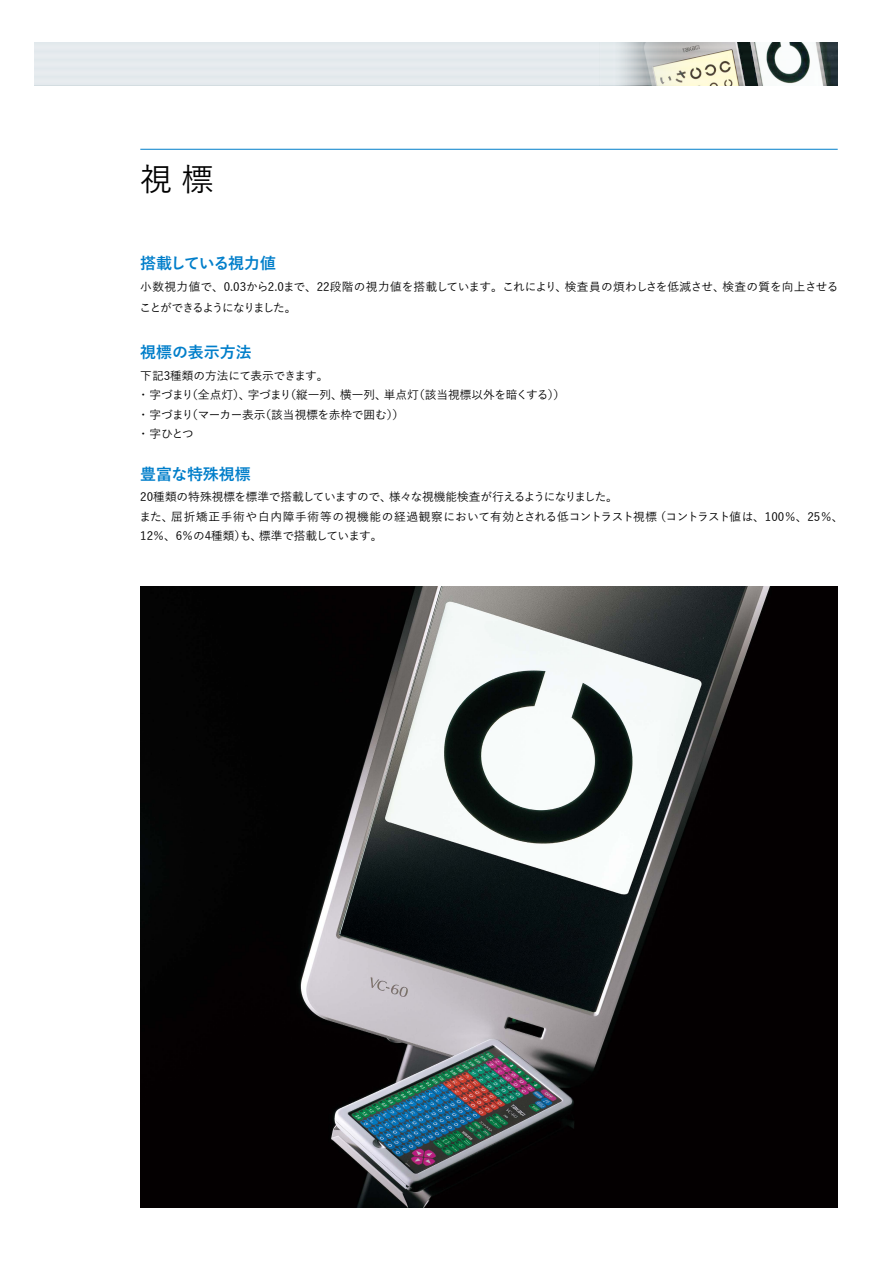
<style>
.page{position:relative;width:893px;height:1263px;background:#fff}
.page>*{position:absolute;margin:0;border:0;box-sizing:border-box;transform-origin:0 0}
.t1{font:500 31.95px "Yu Go";color:#000}
.t2{font:700 15.9px "Yu Go";color:#007eca}
.t3{font:700 15.9px "Yu Go";letter-spacing:-.07em;color:#007eca}
.t4{font:500 11.7px/19.2px "Yu Go";letter-spacing:-.01em;color:#000}
.t5{font:500 11.7px/21.3px "Yu Go";letter-spacing:-.03em;color:#000}
</style>
<div class="page">
<hr style="left:140px;top:149px;width:698px;height:1px;background:#007eca">
<img style="left:140px;top:587px;width:698px;height:621px">
<svg style="left:34px;top:43px;width:804px;height:8px;background:#d2d8da"></svg>
<svg style="left:34px;top:51px;width:804px;height:9px;background:#d5dadb"></svg>
<svg style="left:34px;top:60px;width:804px;height:8px;background:#d8dddc"></svg>
<svg style="left:34px;top:68px;width:804px;height:9px;background:#d5dad9"></svg>
<svg style="left:34px;top:77px;width:804px;height:8px;background:#dadede"></svg>
<h1 class="t1" style="left:140px;top:149px;width:75px">視標</h1>
<h2 class="t3" style="left:140px;top:254px;width:137px">搭載している視力値</h2>
<p class="t5" style="left:140px;top:275px;width:700px">小数視力値で、0.03から2.0まで、22段階の視力値を搭載しています。これにより、検査員の煩わしさを低減させ、検査の質を向上させることができるようになりました。</p>
<h2 class="t2" style="left:140px;top:344px;width:113px">視標の表示方法</h2>
<p class="t4" style="left:137px;top:365px;width:429px">下記3種類の方法にて表示できます。<br>・ 字づまり（全点灯）、字づまり（縦一列、横一列、単点灯（該当視標以外を暗くする））・ 字づまり（マーカー表示（該当視標を赤枠で囲む））<br>・ 字ひとつ</p>
<h2 class="t2" style="left:140px;top:465px;width:112px">豊富な特殊視標</h2>
<p class="t4" style="left:139px;top:486px;width:705px">20種類の特殊視標を標準で搭載していますので、様々な視機能検査が行えるようになりました。<br>また、屈折矯正手術や白内障手術等の視機能の経過観察において有効とされる低コントラスト視標（コントラスト値は、100％、25％、<br>12％、6％の4種類）も、標準で搭載しています。</p>
</div>
